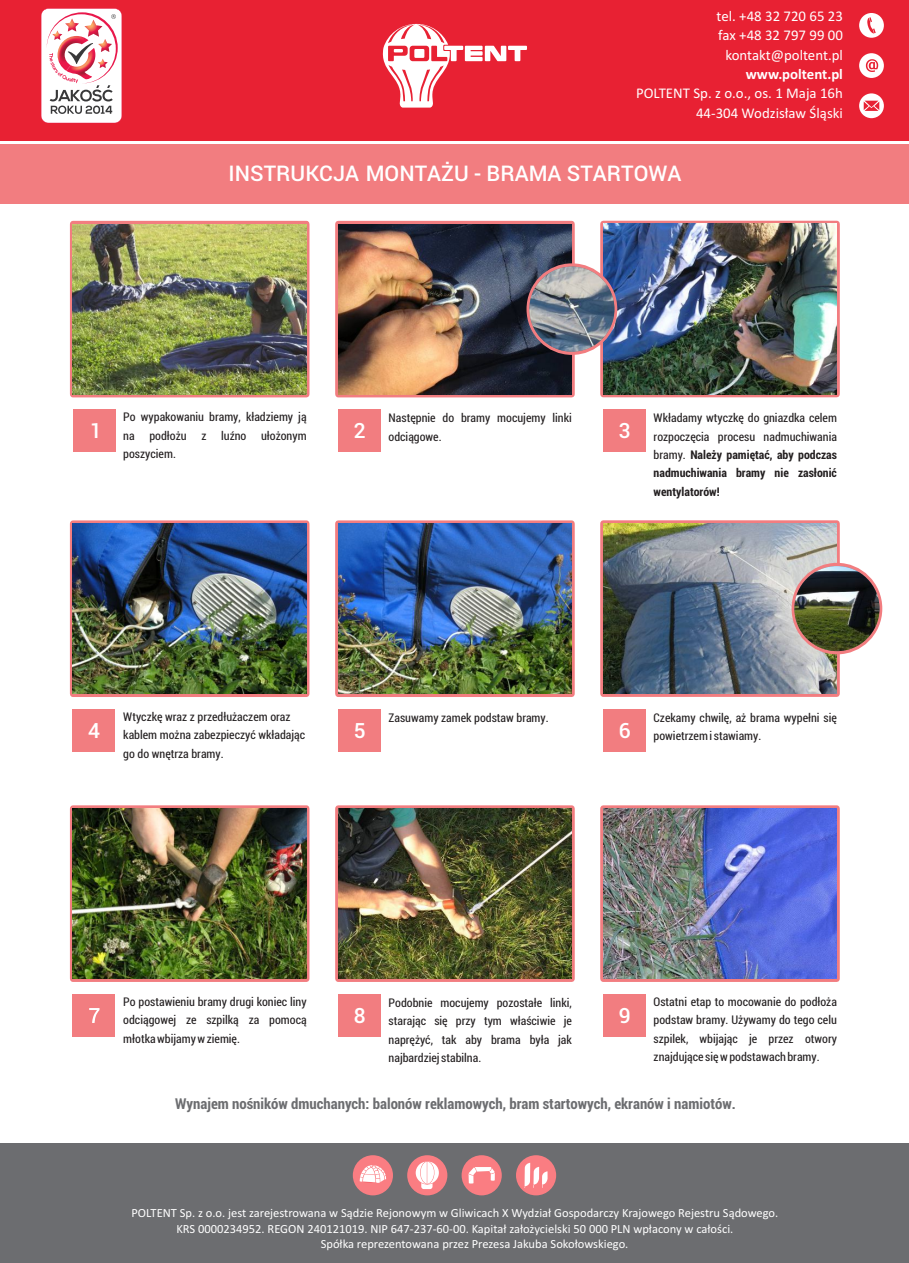
<style>
.page{position:relative;width:909px;height:1263px;background:#fff}
.page>*{position:absolute;margin:0;border:0;box-sizing:border-box;transform-origin:0 0}
.t1{font:500 21.6px "Roboto";color:#fff}
.t2{font:500 21px "Roboto";color:#fff}
.t3{font:700 15px "Roboto Condensed";color:#6c6d70}
.t4{font:14.85px/19.4px "Calibri";color:#fff;text-align:center}
.t5{font:700 14.85px "Calibri";color:#fff}
.t6{font:12.45px "Calibri";color:#fff}
.t7{font:12px/18.3px "Roboto Condensed";color:#231f20;text-align:justify}
.s1{font-weight:700}
</style>
<div class="page">
<div style="left:338px;top:994px;width:43px;height:43px;background:#f27d80"></div>
<div style="left:335px;top:805px;width:240px;height:177px;border:6px solid #f27d80"></div>
<img style="left:338px;top:808px;width:234px;height:171px">
<div style="left:603px;top:410px;width:43px;height:42px;background:#f27d80"></div>
<div style="left:338px;top:410px;width:43px;height:42px;background:#f27d80"></div>
<div style="left:600px;top:221px;width:240px;height:176px;border:6px solid #f27d80"></div>
<img style="left:603px;top:224px;width:234px;height:170px">
<div style="left:70px;top:221px;width:240px;height:176px;border:6px solid #f27d80"></div>
<img style="left:73px;top:224px;width:234px;height:170px">
<div style="left:335px;top:221px;width:240px;height:176px;border:6px solid #f27d80"></div>
<img style="left:338px;top:224px;width:234px;height:170px">
<div style="left:73px;top:410px;width:42px;height:42px;background:#f27d80"></div>
<div style="left:603px;top:709px;width:43px;height:43px;background:#f27d80"></div>
<div style="left:338px;top:709px;width:43px;height:43px;background:#f27d80"></div>
<div style="left:600px;top:520px;width:240px;height:177px;border:6px solid #f27d80"></div>
<img style="left:603px;top:523px;width:234px;height:171px">
<div style="left:70px;top:521px;width:240px;height:176px;border:6px solid #f27d80"></div>
<img style="left:73px;top:524px;width:234px;height:170px">
<div style="left:335px;top:521px;width:240px;height:176px;border:6px solid #f27d80"></div>
<img style="left:338px;top:524px;width:234px;height:170px">
<div style="left:73px;top:709px;width:42px;height:43px;background:#f27d80"></div>
<div style="left:526px;top:264px;width:91px;height:91px;border:6px solid #f27d80;border-radius:50%"></div>
<img style="left:529px;top:267px;width:85px;height:85px;border-radius:50%">
<div style="left:791px;top:563px;width:92px;height:91px;border:6px solid #f27d80;border-radius:50%"></div>
<img style="left:794px;top:566px;width:85px;height:85px;border-radius:50%">
<div style="left:70px;top:805px;width:240px;height:177px;border:6px solid #f27d80"></div>
<img style="left:73px;top:808px;width:234px;height:171px">
<div style="left:73px;top:994px;width:42px;height:43px;background:#f27d80"></div>
<svg style="left:89px;top:1008px;width:11px;height:15px"></svg>
<div style="left:600px;top:805px;width:240px;height:177px;border:6px solid #f27d80"></div>
<img style="left:603px;top:808px;width:234px;height:171px">
<div style="left:603px;top:994px;width:43px;height:43px;background:#f27d80"></div>
<div style="left:0;top:0;width:909px;height:141px;background:#e82133"></div>
<div style="left:0;top:144px;width:909px;height:60px;background:#f27d80"></div>
<svg style="left:382px;top:24px;width:145px;height:84px"></svg>
<svg style="left:859px;top:93px;width:25px;height:25px"></svg>
<svg style="left:864px;top:101px;width:15px;height:10px"></svg>
<div style="left:859px;top:53px;width:25px;height:25px;background:#fff;border-radius:50%"></div>
<svg style="left:866px;top:59px;width:12px;height:13px"></svg>
<div style="left:859px;top:13px;width:25px;height:25px;background:#fff;border-radius:50%"></div>
<svg style="left:867px;top:17px;width:9px;height:17px"></svg>
<svg style="left:41px;top:8px;width:81px;height:115px;background:#ebced2"></svg>
<div style="left:0;top:1144px;width:909px;height:119px;background:#6c6d70"></div>
<div style="left:462px;top:1155px;width:40px;height:40px;background:#fa7d82;border-radius:50%"></div>
<svg style="left:468px;top:1167px;width:27px;height:17px"></svg>
<div style="left:407px;top:1155px;width:40px;height:40px;background:#fa7d82;border-radius:50%"></div>
<div style="left:421px;top:1181px;width:12px;height:8px;background:#fff;border-radius:3px"></div>
<svg style="left:415px;top:1161px;width:24px;height:24px"></svg>
<div style="left:516px;top:1155px;width:40px;height:40px;background:#fa7d82;border-radius:50%"></div>
<svg style="left:523px;top:1143px;width:25px;height:45px"></svg>
<div style="left:353px;top:1155px;width:40px;height:40px;background:#fa7d82;border-radius:50%"></div>
<svg style="left:359px;top:1165px;width:28px;height:18px"></svg>
<p class="t4" style="left:717px;top:8px;width:128px">tel. +48 32 720 65 23 fax +48 32 797 99 00 kontakt@poltent.pl</p>
<p class="t5" style="left:746px;top:68px;width:99px">www.poltent.pl</p>
<p class="t4" style="left:636px;top:85px;width:208px;text-align:right">POLTENT Sp. z o.o., os. 1 Maja 16h<br>44-304 Wodzisław Śląski</p>
<h1 class="t1" style="left:229px;top:159px;width:454px">INSTRUKCJA MONTAŻU - BRAMA STARTOWA</h1>
<h2 class="t2" style="left:90px;top:416px;width:13px">1</h2>
<p class="t7" style="left:123px;top:408px;width:185px">Po wypakowaniu bramy, kładziemy ją na podłożu z luźno ułożonym poszyciem.</p>
<p class="t7" style="left:389px;top:409px;width:185px">Następnie do bramy mocujemy linki odciągowe.</p>
<p class="t7" style="left:654px;top:409px;width:185px">Wkładamy wtyczkę do gniazdka celem rozpoczęcia procesu nadmuchiwania bramy. <span class="s1">Należy pamiętać, aby podczas nadmuchiwania bramy nie zasłonić wentylatorów!</span></p>
<h2 class="t2" style="left:354px;top:416px;width:13px">2</h2>
<h2 class="t2" style="left:619px;top:416px;width:13px">3</h2>
<p class="t7" style="left:123px;top:707px;width:183px;text-align:left">Wtyczkę wraz z przedłużaczem oraz kablem można zabezpieczyć wkładając go do wnętrza bramy.</p>
<p class="t7" style="left:389px;top:708px;width:162px">Zasuwamy zamek podstaw bramy.</p>
<p class="t7" style="left:654px;top:708px;width:185px">Czekamy chwilę, aż brama wypełni się</p>
<h2 class="t2" style="left:354px;top:716px;width:13px">5</h2>
<h2 class="t2" style="left:619px;top:716px;width:13px">6</h2>
<h2 class="t2" style="left:88px;top:716px;width:13px">4</h2>
<p class="t7" style="left:654px;top:726px;width:109px">powietrzem i stawiamy.</p>
<p class="t7" style="left:123px;top:992px;width:185px">Po postawieniu bramy drugi koniec liny odciągowej ze szpilką za pomocą młotka wbijamy w ziemię.</p>
<p class="t7" style="left:654px;top:992px;width:185px">Ostatni etap to mocowanie do podłoża podstaw bramy. Używamy do tego celu szpilek, wbijając je przez otwory znajdujące się w podstawach bramy.</p>
<h2 class="t2" style="left:354px;top:1001px;width:13px">8</h2>
<p class="t7" style="left:389px;top:993px;width:185px">Podobnie mocujemy pozostałe linki, starając się przy tym właściwie je naprężyć, tak aby brama była jak najbardziej stabilna.</p>
<p class="t3" style="left:175px;top:1093px;width:562px">Wynajem nośników dmuchanych: balonów reklamowych, bram startowych, ekranów i namiotów.</p>
<h2 class="t2" style="left:619px;top:1001px;width:13px">9</h2>
<p class="t6" style="left:132px;top:1207px;width:648px">POLTENT Sp. z o.o. jest zarejestrowana w Sądzie Rejonowym w Gliwicach X Wydział Gospodarczy Krajowego Rejestru Sądowego.</p>
<p class="t6" style="left:176px;top:1223px;width:558px">KRS 0000234952. REGON 240121019. NIP 647-237-60-00. Kapitał założycielski 50 000 PLN wpłacony w całości.</p>
<p class="t6" style="left:321px;top:1238px;width:309px">Spółka reprezentowana przez Prezesa Jakuba Sokołowskiego.</p>
</div>
